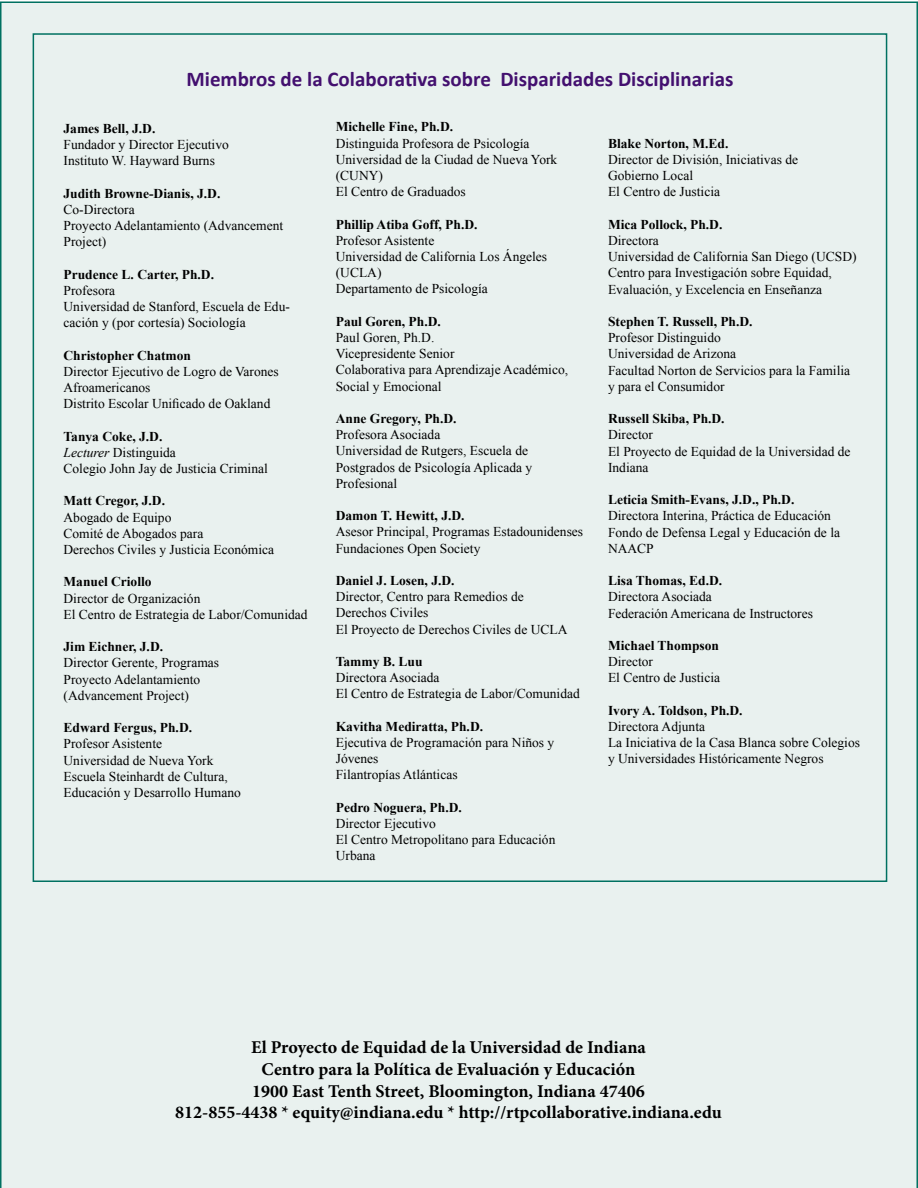
<style>
.page{position:relative;width:918px;height:1188px;background:#fff}
.page>*{position:absolute;margin:0;border:0;box-sizing:border-box;transform-origin:0 0}
.t1{font:700 21px "Calibri";color:#43106f}
.t2{font:700 18px/21.6px "Minion Pro";color:#000;text-align:center}
.t3{font:13.5px/16.2px "Times New Roman";color:#000}
.s1{font-weight:700}
.s2{font-style:italic}
</style>
<div class="page">
<div style="left:0;top:2px;width:918px;height:1186px;background:#e9f1ef"></div>
<h3 class="t1" style="left:187px;top:65px;width:548px">Miembros de la Colaborativa sobre Disparidades Disciplinarias</h3>
<p class="t3" style="left:64px;top:120px;width:167px"><span class="s1">James Bell, J.D.<br></span>Fundador y Director Ejecutivo<br>Instituto W. Hayward Burns</p>
<p class="t3" style="left:64px;top:185px;width:221px"><span class="s1">Judith Browne-Dianis, J.D.<br></span>Co-Directora<br>Proyecto Adelantamiento (Advancement<br>Project)</p>
<p class="t3" style="left:64px;top:266px;width:228px"><span class="s1">Prudence L. Carter, Ph.D.<br></span>Profesora<br>Universidad de Stanford, Escuela de Edu&shy;cación y (por cortesía) Sociología</p>
<p class="t3" style="left:64px;top:347px;width:217px"><span class="s1">Christopher Chatmon<br></span>Director Ejecutivo de Logro de Varones<br>Afroamericanos<br>Distrito Escolar Unificado de Oakland</p>
<p class="t3" style="left:64px;top:428px;width:206px"><span class="s1">Tanya Coke, J.D.<br></span><span class="s2">Lecturer</span> Distinguida<br>Colegio John Jay de Justicia Criminal</p>
<p class="t3" style="left:64px;top:493px;width:212px"><span class="s1">Matt Cregor, J.D.<br></span>Abogado de Equipo<br>Comité de Abogados para<br>Derechos Civiles y Justicia Económica</p>
<p class="t3" style="left:64px;top:574px;width:246px"><span class="s1">Manuel Criollo<br></span>Director de Organización<br>El Centro de Estrategia de Labor/Comunidad</p>
<p class="t3" style="left:64px;top:638px;width:157px"><span class="s1">Jim Eichner, J.D.<br></span>Director Gerente, Programas<br>Proyecto Adelantamiento (Advancement Project)</p>
<p class="t3" style="left:64px;top:719px;width:179px"><span class="s1">Edward Fergus, Ph.D.<br></span>Profesor Asistente<br>Universidad de Nueva York<br>Escuela Steinhardt de Cultura,<br>Educación y Desarrollo Humano</p>
<p class="t3" style="left:336px;top:119px;width:223px"><span class="s1">Michelle Fine, Ph.D.<br></span>Distinguida Profesora de Psicología<br>Universidad de la Ciudad de Nueva York (CUNY)<br>El Centro de Graduados</p>
<p class="t3" style="left:336px;top:216px;width:213px"><span class="s1">Phillip Atiba Goff, Ph.D.<br></span>Profesor Asistente<br>Universidad de California Los Ángeles (UCLA)<br>Departamento de Psicología</p>
<p class="t3" style="left:336px;top:313px;width:234px"><span class="s1">Paul Goren, Ph.D.<br></span>Paul Goren, Ph.D.<br>Vicepresidente Senior<br>Colaborativa para Aprendizaje Académico,<br>Social y Emocional</p>
<p class="t3" style="left:336px;top:410px;width:198px"><span class="s1">Anne Gregory, Ph.D.<br></span>Profesora Asociada<br>Universidad de Rutgers, Escuela de<br>Postgrados de Psicología Aplicada y<br>Profesional</p>
<p class="t3" style="left:336px;top:507px;width:249px"><span class="s1">Damon T. Hewitt, J.D.<br></span>Asesor Principal, Programas Estadounidenses<br>Fundaciones Open Society</p>
<p class="t3" style="left:336px;top:572px;width:233px"><span class="s1">Daniel J. Losen, J.D.<br></span>Director, Centro para Remedios de<br>Derechos Civiles<br>El Proyecto de Derechos Civiles de UCLA</p>
<p class="t3" style="left:336px;top:653px;width:246px"><span class="s1">Tammy B. Luu<br></span>Directora Asociada<br>El Centro de Estrategia de Labor/Comunidad</p>
<p class="t3" style="left:336px;top:718px;width:220px"><span class="s1">Kavitha Mediratta, Ph.D.<br></span>Ejecutiva de Programación para Niños y<br>Jóvenes<br>Filantropías Atlánticas</p>
<p class="t3" style="left:336px;top:799px;width:221px"><span class="s1">Pedro Noguera, Ph.D.<br></span>Director Ejecutivo<br>El Centro Metropolitano para Educación<br>Urbana</p>
<p class="t3" style="left:608px;top:135px;width:192px"><span class="s1">Blake Norton, M.Ed.<br></span>Director de División, Iniciativas de<br>Gobierno Local<br>El Centro de Justicia</p>
<p class="t3" style="left:608px;top:216px;width:250px"><span class="s1">Mica Pollock, Ph.D.<br></span>Directora<br>Universidad de California San Diego (UCSD)<br>Centro para Investigación sobre Equidad,<br>Evaluación, y Excelencia en Enseñanza</p>
<p class="t3" style="left:608px;top:313px;width:244px"><span class="s1">Stephen T. Russell, Ph.D.<br></span>Profesor Distinguido<br>Universidad de Arizona<br>Facultad Norton de Servicios para la Familia y para el Consumidor</p>
<p class="t3" style="left:608px;top:410px;width:244px"><span class="s1">Russell Skiba, Ph.D.<br></span>Director<br>El Proyecto de Equidad de la Universidad de<br>Indiana</p>
<p class="t3" style="left:608px;top:491px;width:234px"><span class="s1">Leticia Smith-Evans, J.D., Ph.D.<br></span>Directora Interina, Práctica de Educación<br>Fondo de Defensa Legal y Educación de la<br>NAACP</p>
<p class="t3" style="left:608px;top:572px;width:207px"><span class="s1">Lisa Thomas, Ed.D.<br></span>Directora Asociada<br>Federación Americana de Instructores</p>
<p class="t3" style="left:608px;top:637px;width:114px"><span class="s1">Michael Thompson<br></span>Director<br>El Centro de Justicia</p>
<p class="t3" style="left:608px;top:702px;width:254px"><span class="s1">Ivory A. Toldson, Ph.D.<br></span>Directora Adjunta<br>La Iniciativa de la Casa Blanca sobre Colegios y Universidades Históricamente Negros</p>
<p class="t2" style="left:175px;top:1037px;width:548px">El Proyecto de Equidad de la Universidad de Indiana<br>Centro para la Política de Evaluación y Educación<br>1900 East Tenth Street, Bloomington, Indiana 47406<br>812-855-4438 * equity@indiana.edu * http://rtpcollaborative.indiana.edu</p>
</div>
